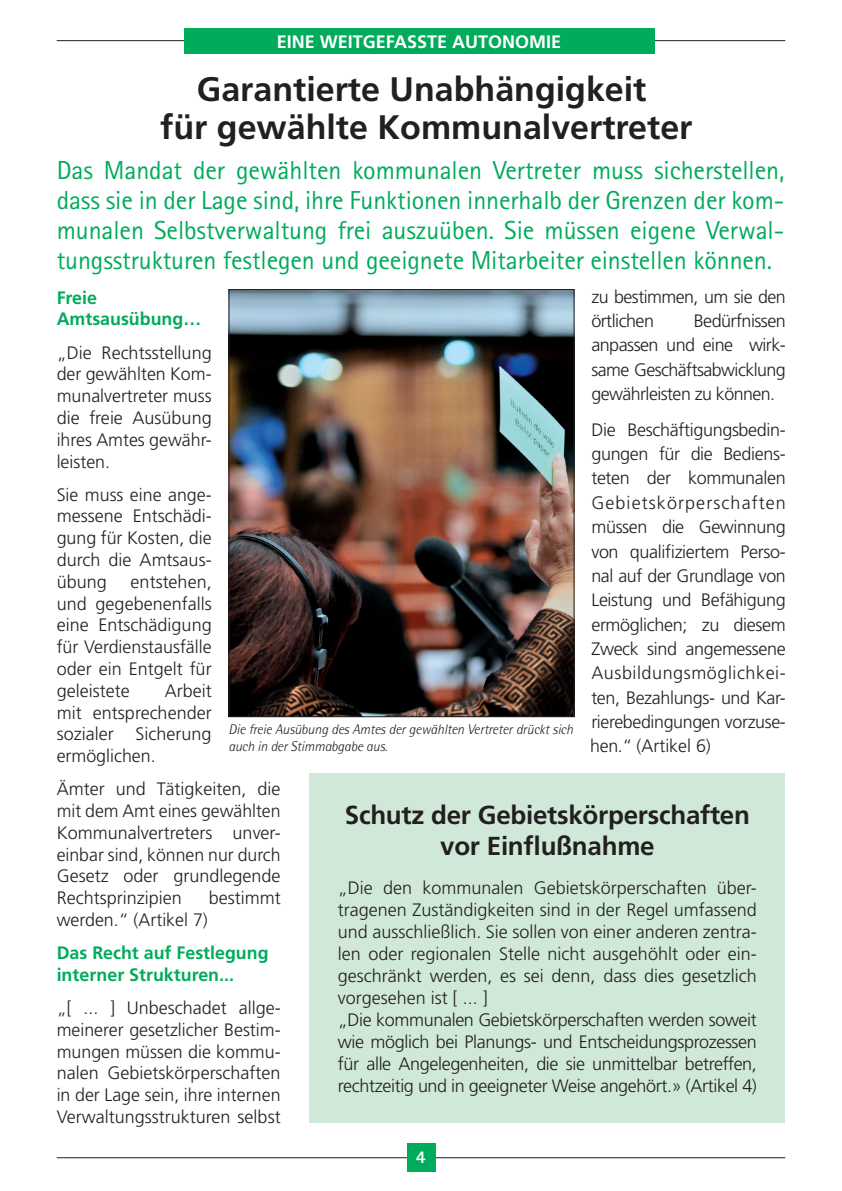
<style>
.page{position:relative;width:842px;height:1191px;background:#fff}
.page>*{position:absolute;margin:0;border:0;box-sizing:border-box;transform-origin:0 0}
.t1{font:700 34px/38px "Frutiger LT Std";color:#231f20;text-align:center}
.t2{font:26px/30px "Rotis Sans Serif Std";letter-spacing:-.005em;color:#00ab5b;text-align:justify}
.t3{font:700 26px/31.2px "Frutiger LT Std";letter-spacing:-.01em;color:#231f20;text-align:center}
.t4{font:300 18px/21.8px "Frutiger LT Std";color:#231f20;text-align:justify}
.t5{font:700 18px/21.8px "Frutiger LT Std";color:#00ab5b}
.t6{font:300 18px/24.4px "Frutiger LT Std";letter-spacing:-.03em;color:#231f20}
.t7{font:700 18px "Frutiger LT Std";color:#fff}
.t8{font:800 18px "Rotis Sans Serif Std";color:#fff}
.t9{font:italic 300 14px/16.8px "Rotis Semi Sans Std";letter-spacing:-.01em;color:#231f20}
</style>
<div class="page">
<hr style="left:57px;top:40px;width:728px;height:1px;background:#231f20">
<hr style="left:57px;top:1157px;width:728px;height:1px;background:#231f20">
<div style="left:184px;top:28px;width:471px;height:26px;background:#00ab5b"></div>
<div style="left:407px;top:1143px;width:28px;height:28px;background:#00ab5b"></div>
<img style="left:231px;top:291px;width:341px;height:424px">
<div style="left:229px;top:289px;width:345px;height:428px;border:1px solid #231f20"></div>
<div style="left:310px;top:773px;width:475px;height:350px;background:#d0e8d7"></div>
<p class="t7" style="left:277px;top:31px;width:286px">EINE WEITGEFASSTE AUTONOMIE</p>
<h1 class="t1" style="left:160px;top:70px;width:534px">Garantierte Unabhängigkeit<br>für gewählte Kommunalvertreter</h1>
<p class="t2" style="left:57px;top:155px;width:729px">Das Mandat der gewählten kommunalen Vertreter muss sicherstellen, dass sie in der Lage sind, ihre Funktionen innerhalb der Grenzen der kom&shy;munalen Selbstverwaltung frei auszuüben. Sie müssen eigene Verwal&shy;tungsstrukturen festlegen und geeignete Mitarbeiter einstellen können.</p>
<p class="t6" style="left:591px;top:284px;width:196px">zu bestimmen, um sie den örtlichen</p>
<p class="t5" style="left:57px;top:287px;width:146px">Freie<br>Amtsausübung…</p>
<p class="t4" style="left:57px;top:342px;width:156px">„Die Rechtsstellung der gewählten Kom&shy;munalvertreter muss die freie Ausübung ihres Amtes gewähr&shy;leisten.</p>
<p class="t4" style="left:57px;top:484px;width:156px">Sie muss eine ange&shy;messene Entschädi&shy;gung für Kosten, die durch die Amtsaus&shy;übung</p>
<p class="t4" style="left:591px;top:309px;width:196px;line-height:24.4px;text-indent:102px">Bedürfnissen anpassen und eine wirk&shy;same Geschäftsabwicklung gewährleisten zu können.</p>
<p class="t4" style="left:590px;top:417px;width:197px;line-height:24.4px">Die Beschäftigungsbedin&shy;gungen für die Bediens&shy;teten der kommunalen Gebietskörperschaften müssen die Gewinnung von qualifiziertem Perso&shy;nal auf der Grundlage von Leistung und Befähigung ermöglichen; zu diesem Zweck sind angemessene Ausbildungsmöglichkei&shy;ten, Bezahlungs- und Kar&shy;rierebedingungen vorzuse&shy;hen.“ (Artikel 6)</p>
<p class="t4" style="left:57px;top:571px;width:156px;text-indent:74px">entstehen, und gegebenenfalls eine Entschädigung für Verdienstausfälle oder ein Entgelt für geleistete</p>
<p class="t4" style="left:57px;top:680px;width:156px;text-indent:108px">Arbeit mit entsprechender sozialer Sicherung ermöglichen.</p>
<p class="t4" style="left:57px;top:778px;width:225px">Ämter und Tätigkeiten, die mit dem Amt eines gewählten Kommunalvertreters unver&shy;einbar sind, können nur durch Gesetz oder grundlegende Rechtsprinzipien</p>
<p class="t9" style="left:228px;top:720px;width:346px">Die freie Ausübung des Amtes der gewählten Vertreter drückt sich auch in der Stimmabgabe aus.</p>
<h2 class="t3" style="left:345px;top:799px;width:407px">Schutz der Gebietskörperschaften vor Einflußnahme</h2>
<p class="t4" style="left:338px;top:877px;width:421px;text-align:left">„Die den kommunalen Gebietskörperschaften über&shy;tragenen Zuständigkeiten sind in der Regel umfassend und ausschließlich. Sie sollen von einer anderen zentra&shy;len oder regionalen Stelle nicht ausgehöhlt oder ein&shy;geschränkt werden, es sei denn, dass dies gesetzlich vorgesehen ist [ ... ]<br>„Die kommunalen Gebietskörperschaften werden soweit wie möglich bei Planungs- und Entscheidungsprozessen für alle Angelegenheiten, die sie unmittelbar betreffen, rechtzeitig und in geeigneter Weise angehört.» (Artikel 4)</p>
<p class="t4" style="left:209px;top:887px;width:73px">bestimmt</p>
<p class="t4" style="left:57px;top:909px;width:153px">werden.“ (Artikel 7)</p>
<p class="t5" style="left:57px;top:942px;width:213px">Das Recht auf Festlegung interner Strukturen...</p>
<p class="t4" style="left:57px;top:997px;width:225px">„[ ... ] Unbeschadet allge&shy;meinerer gesetzlicher Bestim&shy;mungen müssen die kommu&shy;nalen Gebietskörperschaften in der Lage sein, ihre internen Verwaltungsstrukturen selbst</p>
<p class="t8" style="left:416px;top:1145px;width:12px">4</p>
</div>
